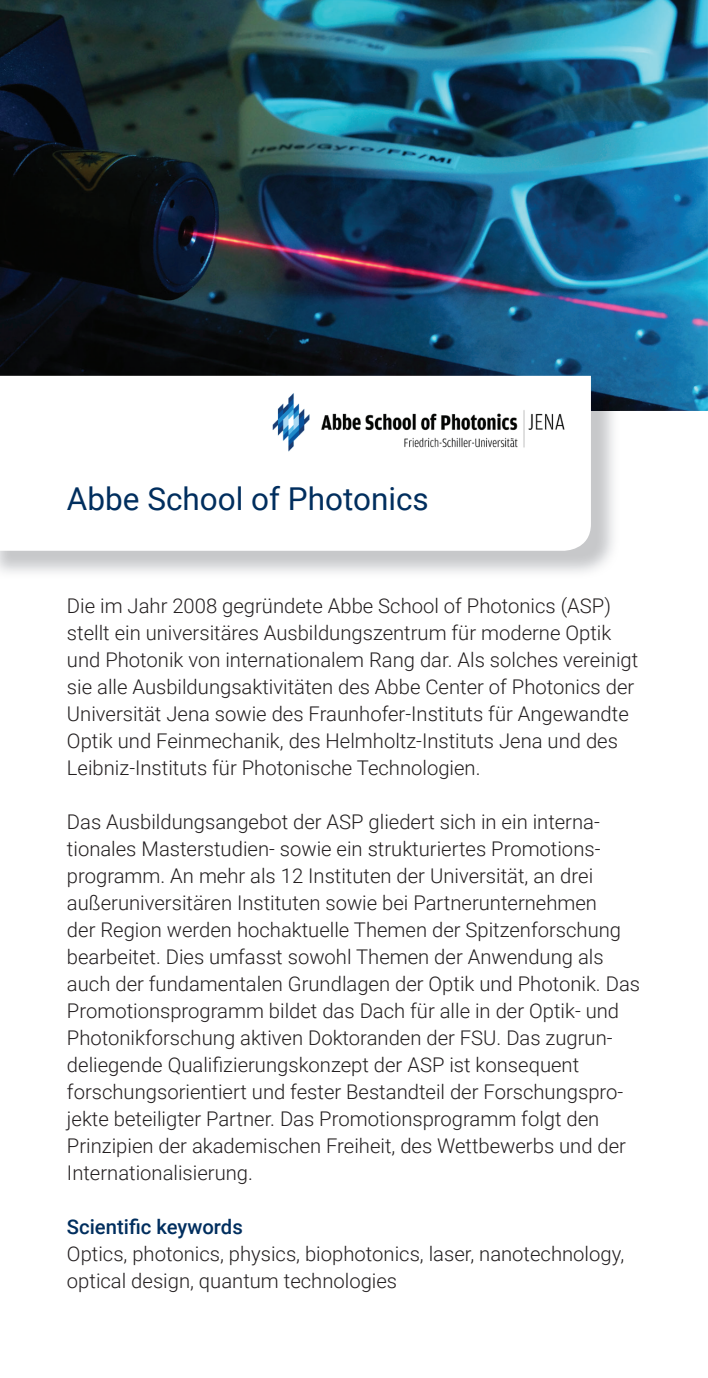
<style>
.page{position:relative;width:708px;height:1378px;background:#fff}
.page>*{position:absolute;margin:0;border:0;box-sizing:border-box;transform-origin:0 0}
.t1{font:31.5px "Roboto";color:#002e5e}
.t2{font:300 20.25px/27px "Roboto";color:#231f20}
.t3{font:500 20.25px "Roboto";color:#002e5e}
</style>
<div class="page">
<img style="left:0;top:0;width:708px;height:411px">
<img style="left:591px;top:379px;width:29px;height:32px">
<svg style="left:0;top:376px;width:591px;height:175px"></svg>
<img style="left:260px;top:379px;width:317px;height:85px">
<h1 class="t1" style="left:67px;top:477px;width:363px">Abbe School of Photonics</h1>
<p class="t2" style="left:67px;top:592px;width:573px">Die im Jahr 2008 gegründete Abbe School of Photonics (ASP) stellt ein universitäres Ausbildungszentrum für moderne Optik und Photonik von internationalem Rang dar. Als solches vereinigt sie alle Ausbildungsaktivitäten des Abbe Center of Photonics der Universität Jena sowie des Fraunhofer-Instituts für Angewandte Optik und Feinmechanik, des Helmholtz-Instituts Jena und des Leibniz-Instituts für Photonische Technologien.</p>
<p class="t2" style="left:67px;top:808px;width:575px">Das Ausbildungsangebot der ASP gliedert sich in ein interna&shy;tionales Masterstudien- sowie ein strukturiertes Promotions&shy;programm. An mehr als 12 Instituten der Universität, an drei außeruniversitären Instituten sowie bei Partnerunternehmen<br>der Region werden hochaktuelle Themen der Spitzenforschung bearbeitet. Dies umfasst sowohl Themen der Anwendung als auch der fundamentalen Grundlagen der Optik und Photonik. Das Promotionsprogramm bildet das Dach für alle in der Optik- und Photonikforschung aktiven Doktoranden der FSU. Das zugrun&shy;deliegende Qualifizierungskonzept der ASP ist konsequent forschungsorientiert und fester Bestandteil der Forschungspro&shy;jekte beteiligter Partner. Das Promotionsprogramm folgt den Prinzipien der akademischen Freiheit, des Wettbewerbs und der Internationalisierung.</p>
<p class="t3" style="left:67px;top:1213px;width:177px">Scientific keywords</p>
<p class="t2" style="left:67px;top:1240px;width:559px">Optics, photonics, physics, biophotonics, laser, nanotechnology, optical design, quantum technologies</p>
</div>
